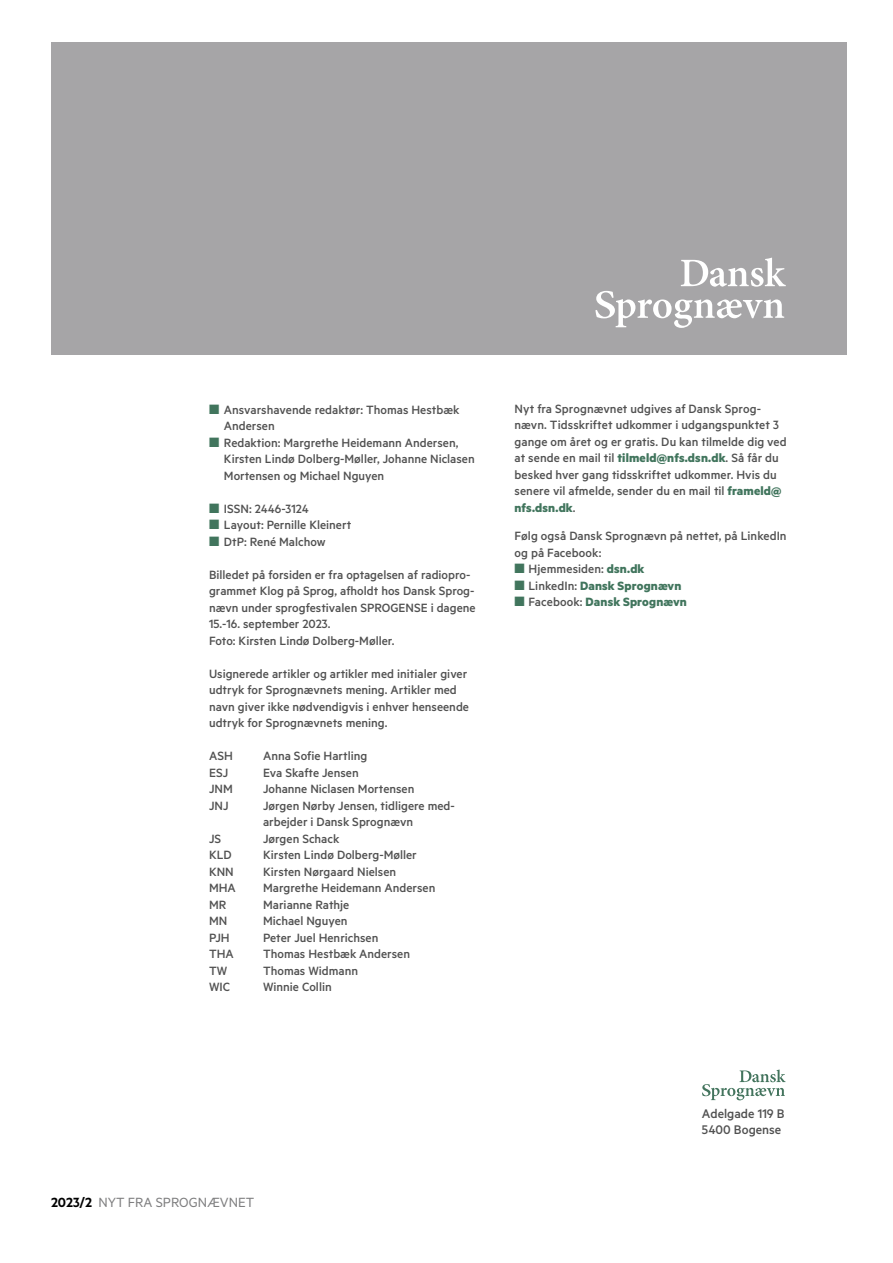
<style>
.page{position:relative;width:893px;height:1263px;background:#fff}
.page>*{position:absolute;margin:0;border:0;box-sizing:border-box;transform-origin:0 0}
.t1{font:15px "Metric";color:#7e7e7f}
.t2{font:500 14.1px "Metric";color:#515151}
.NFSBrød{font:500 13.5px/16.5px "Metric";color:#515151}
.NFSBrød-2{font:700 13.5px "Metric";letter-spacing:.01em;color:#41755d}
.s1{color:#41755d}
.s2{font-weight:700;color:#41755d}
.s3{font-weight:500;color:#515151}
.s4{font-weight:600;color:#000}
</style>
<div class="page">
<div style="left:51px;top:43px;width:795px;height:312px;background:#a6a5a7"></div>
<svg style="left:595px;top:258px;width:191px;height:70px"></svg>
<svg style="left:702px;top:1069px;width:84px;height:31px"></svg>
<p class="NFSBrød" style="left:224px;top:401px;width:237px;text-indent:-15px"><span class="s1">■</span> Ansvarshavende redaktør: Thomas Hestbæk<br>Andersen</p>
<p class="NFSBrød" style="left:224px;top:434px;width:252px;text-indent:-15px"><span class="s1">■</span> Redaktion: Margrethe Heidemann Andersen,<br>Kirsten Lindø Dolberg-Møller, Johanne Niclasen<br>Mortensen og Michael Nguyen</p>
<p class="NFSBrød" style="left:209px;top:500px;width:101px"><span class="s1">■</span> ISSN: 2446-3124</p>
<p class="NFSBrød" style="left:209px;top:516px;width:144px"><span class="s1">■</span> Layout: Pernille Kleinert</p>
<p class="NFSBrød" style="left:209px;top:533px;width:118px"><span class="s1">■</span> DtP: René Malchow</p>
<p class="NFSBrød" style="left:209px;top:566px;width:268px">Billedet på forsiden er fra optagelsen af radiopro&shy;grammet Klog på Sprog, afholdt hos Dansk Sprog&shy;nævn under sprogfestivalen SPROGENSE i dagene 15.-16. september 2023.</p>
<p class="NFSBrød" style="left:209px;top:632px;width:187px">Foto: Kirsten Lindø Dolberg-Møller.</p>
<p class="NFSBrød" style="left:209px;top:665px;width:261px">Usignerede artikler og artikler med initialer giver udtryk for Sprognævnets mening. Artikler med navn giver ikke nødvendigvis i enhver henseende udtryk for Sprognævnets mening.</p>
<p class="NFSBrød" style="left:209px;top:747px;width:25px">ASH</p>
<p class="NFSBrød" style="left:263px;top:747px;width:106px">Anna Sofie Hartling</p>
<p class="NFSBrød" style="left:209px;top:764px;width:21px">ESJ</p>
<p class="NFSBrød" style="left:263px;top:764px;width:97px">Eva Skafte Jensen</p>
<p class="NFSBrød" style="left:209px;top:780px;width:25px">JNM</p>
<p class="NFSBrød" style="left:263px;top:780px;width:153px">Johanne Niclasen Mortensen</p>
<p class="NFSBrød" style="left:209px;top:797px;width:21px">JNJ</p>
<p class="NFSBrød" style="left:263px;top:797px;width:193px">Jørgen Nørby Jensen, tidligere med-</p>
<p class="NFSBrød" style="left:263px;top:813px;width:152px">arbejder i Dansk Sprognævn</p>
<p class="NFSBrød" style="left:209px;top:830px;width:14px">JS</p>
<p class="NFSBrød" style="left:263px;top:830px;width:78px">Jørgen Schack</p>
<p class="NFSBrød" style="left:209px;top:846px;width:24px">KLD</p>
<p class="NFSBrød" style="left:263px;top:846px;width:155px">Kirsten Lindø Dolberg-Møller</p>
<p class="NFSBrød" style="left:209px;top:863px;width:26px">KNN</p>
<p class="NFSBrød" style="left:263px;top:863px;width:135px">Kirsten Nørgaard Nielsen</p>
<p class="NFSBrød" style="left:209px;top:879px;width:28px">MHA</p>
<p class="NFSBrød" style="left:263px;top:879px;width:174px">Margrethe Heidemann Andersen</p>
<p class="NFSBrød" style="left:209px;top:896px;width:19px">MR</p>
<p class="NFSBrød" style="left:263px;top:896px;width:88px">Marianne Rathje</p>
<p class="NFSBrød" style="left:209px;top:912px;width:20px">MN</p>
<p class="NFSBrød" style="left:263px;top:912px;width:86px">Michael Nguyen</p>
<p class="NFSBrød" style="left:209px;top:929px;width:22px">PJH</p>
<p class="NFSBrød" style="left:263px;top:929px;width:117px">Peter Juel Henrichsen</p>
<p class="NFSBrød" style="left:209px;top:945px;width:26px">THA</p>
<p class="NFSBrød" style="left:263px;top:945px;width:149px">Thomas Hestbæk Andersen</p>
<p class="NFSBrød" style="left:209px;top:962px;width:20px">TW</p>
<p class="NFSBrød" style="left:263px;top:962px;width:97px">Thomas Widmann</p>
<p class="NFSBrød" style="left:209px;top:978px;width:23px">WIC</p>
<p class="NFSBrød" style="left:263px;top:978px;width:70px">Winnie Collin</p>
<p class="NFSBrød" style="left:514px;top:400px;width:274px">Nyt fra Sprognævnet udgives af Dansk Sprog&shy;nævn. Tidsskriftet udkommer i udgangspunktet 3 gange om året og er gratis. Du kan tilmelde dig ved at sende en mail til <span class="s2">tilmeld@nfs.dsn.dk</span>. Så får du besked hver gang tidsskriftet udkommer. Hvis du senere vil afmelde, sender du en mail til <span class="s2">frameld@ nfs.dsn.dk</span>.</p>
<p class="NFSBrød" style="left:514px;top:527px;width:274px">Følg også Dansk Sprognævn på nettet, på LinkedIn og på Facebook:</p>
<p class="NFSBrød" style="left:514px;top:560px;width:131px"><span class="s1">■</span> Hjemmesiden: <span class="s2">dsn.dk</span></p>
<p class="NFSBrød-2" style="left:514px;top:577px;width:168px">■ <span class="s3">LinkedIn:</span> Dansk Sprognævn</p>
<p class="NFSBrød-2" style="left:514px;top:594px;width:174px">■ <span class="s3">Facebook:</span> Dansk Sprognævn</p>
<p class="t1" style="left:51px;top:1193px;width:205px"><span class="s4">2023/2</span> NYT FRA SPROGNÆVNET</p>
<p class="t2" style="left:702px;top:1105px;width:84px">Adelgade 119 B</p>
<p class="t2" style="left:702px;top:1122px;width:81px">5400 Bogense</p>
</div>
